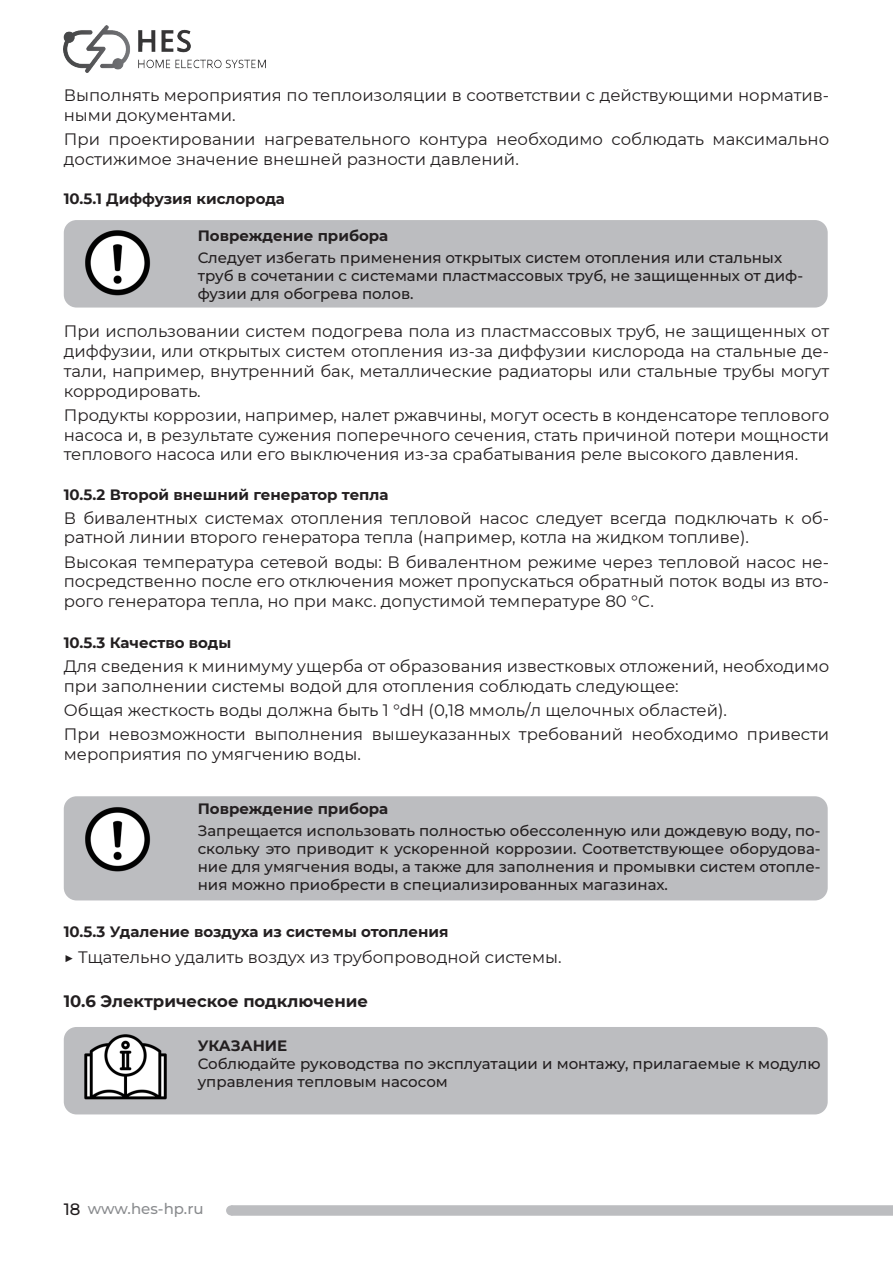
<style>
.page{position:relative;width:893px;height:1263px;background:#fff}
.page>*{position:absolute;margin:0;border:0;box-sizing:border-box;transform-origin:0 0}
.t1{font:16.5px/19.8px "Montserrat";color:#231f20}
.t2{font:700 16.5px "Montserrat";color:#231f20}
.t3{font:500 15px/18px "Montserrat";color:#231f20}
.t4{font:700 15px "Montserrat";color:#231f20}
.t5{font:500 15px "Montserrat";color:#8a8c8f}
.s1{font-size:16.5px;color:#231f20}
</style>
<div class="page">
<div style="left:231px;top:1205px;width:662px;height:11px;background:#bcbdc0"></div>
<div style="left:226px;top:1205px;width:10px;height:10px;background:#bcbdc0;border-radius:50%"></div>
<img style="left:64px;top:26px;width:202px;height:46px">
<div style="left:64px;top:220px;width:764px;height:88px;background:#bcbdc0;border-radius:13px"></div>
<img style="left:85px;top:230px;width:66px;height:66px">
<div style="left:64px;top:796px;width:764px;height:104px;background:#bcbdc0;border-radius:13px"></div>
<img style="left:85px;top:807px;width:66px;height:65px">
<div style="left:64px;top:1027px;width:764px;height:87px;background:#bcbdc0;border-radius:13px"></div>
<img style="left:84px;top:1034px;width:83px;height:66px">
<p class="t1" style="left:64px;top:85px;width:767px">Выполнять мероприятия по теплоизоляции в соответствии с действующими норматив&shy;ными документами.</p>
<p class="t1" style="left:64px;top:129px;width:767px">При проектировании нагревательного контура необходимо соблюдать максимально достижимое значение внешней разности давлений.</p>
<p class="t4" style="left:64px;top:188px;width:223px">10.5.1 Диффузия кислорода</p>
<p class="t4" style="left:198px;top:225px;width:192px">Повреждение прибора</p>
<p class="t3" style="left:198px;top:248px;width:607px">Следует избегать применения открытых систем отопления или стальных труб в сочетании с системами пластмассовых труб, не защищенных от диф&shy;фузии для обогрева полов.</p>
<p class="t1" style="left:64px;top:321px;width:767px;text-align:justify">При использовании систем подогрева пола из пластмассовых труб, не защищенных от диффузии, или открытых систем отопления из-за диффузии кислорода на стальные де&shy;тали, например, внутренний бак, металлические радиаторы или стальные трубы могут корродировать.</p>
<p class="t1" style="left:64px;top:404px;width:767px;text-align:justify">Продукты коррозии, например, налет ржавчины, могут осесть в конденсаторе теплового насоса и, в результате сужения поперечного сечения, стать причиной потери мощности теплового насоса или его выключения из-за срабатывания реле высокого давления.</p>
<p class="t4" style="left:64px;top:483px;width:326px">10.5.2 Второй внешний генератор тепла</p>
<p class="t1" style="left:64px;top:507px;width:767px">В бивалентных системах отопления тепловой насос следует всегда подключать к об&shy;ратной линии второго генератора тепла (например, котла на жидком топливе).</p>
<p class="t1" style="left:64px;top:551px;width:767px;text-align:justify">Высокая температура сетевой воды: В бивалентном режиме через тепловой насос не&shy;посредственно после его отключения может пропускаться обратный поток воды из вто&shy;рого генератора тепла, но при макс. допустимой температуре 80 °C.</p>
<p class="t4" style="left:64px;top:632px;width:169px">10.5.3 Качество воды</p>
<p class="t1" style="left:64px;top:656px;width:767px">Для сведения к минимуму ущерба от образования известковых отложений, необходимо при заполнении системы водой для отопления соблюдать следующее:</p>
<p class="t1" style="left:64px;top:700px;width:665px">Общая жесткость воды должна быть 1 °dH (0,18 ммоль/л щелочных областей).</p>
<p class="t1" style="left:64px;top:724px;width:767px">При невозможности выполнения вышеуказанных требований необходимо привести мероприятия по умягчению воды.</p>
<p class="t4" style="left:198px;top:798px;width:192px">Повреждение прибора</p>
<p class="t3" style="left:198px;top:821px;width:624px;text-align:justify">Запрещается использовать полностью обессоленную или дождевую воду, по&shy;скольку это приводит к ускоренной коррозии. Соответствующее оборудова&shy;ние для умягчения воды, а также для заполнения и промывки систем отопле&shy;ния можно приобрести в специализированных магазинах.</p>
<p class="t4" style="left:64px;top:921px;width:386px">10.5.3 Удаление воздуха из системы отопления</p>
<p class="t1" style="left:64px;top:946px;width:499px">▶ Тщательно удалить воздух из трубопроводной системы.</p>
<p class="t2" style="left:64px;top:989px;width:306px">10.6 Электрическое подключение</p>
<p class="t4" style="left:198px;top:1035px;width:91px">УКАЗАНИЕ</p>
<p class="t3" style="left:198px;top:1054px;width:624px">Соблюдайте руководства по эксплуатации и монтажу, прилагаемые к модулю управления тепловым насосом</p>
<p class="t5" style="left:64px;top:1198px;width:141px"><span class="s1">18</span> www.hes-hp.ru</p>
</div>
